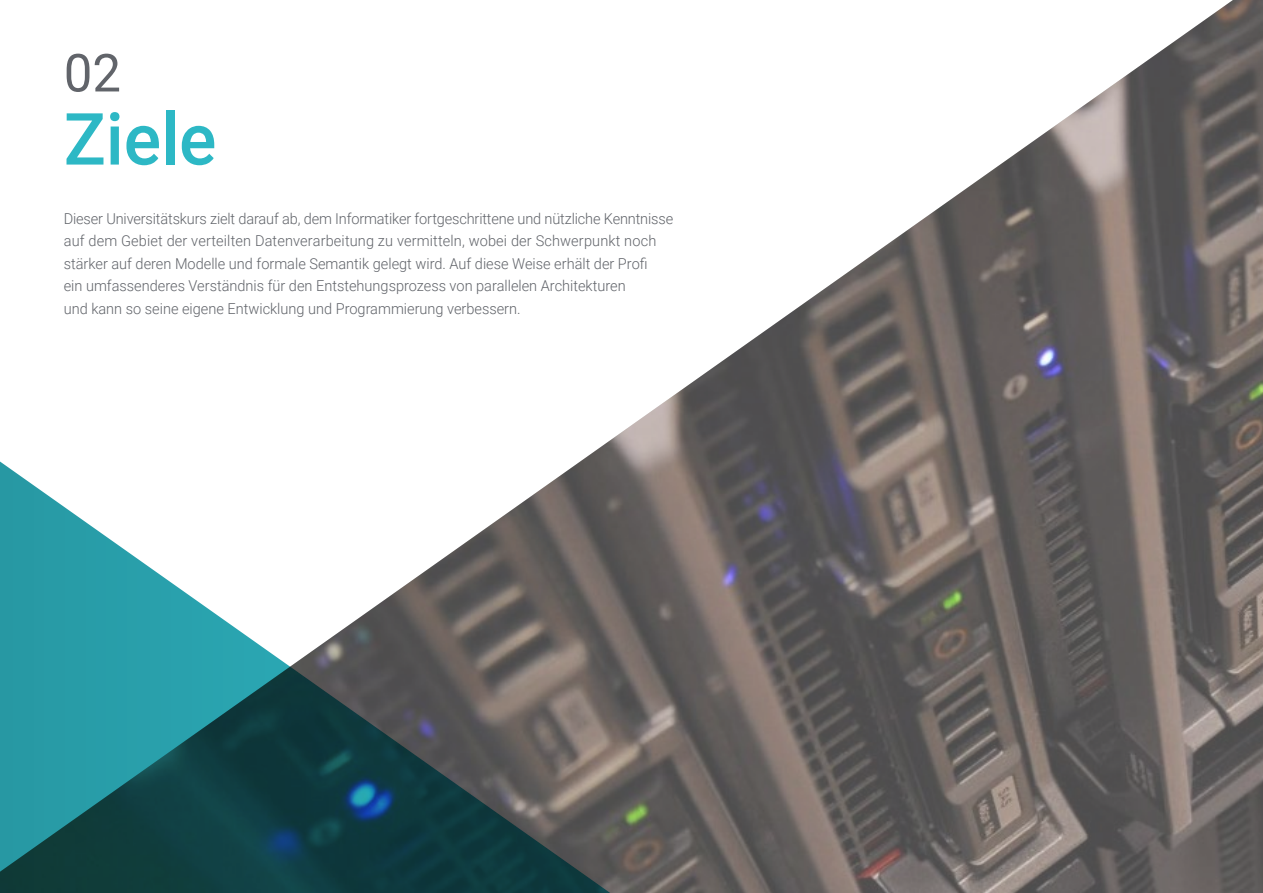
<style>
.page{position:relative;width:1263px;height:893px;background:#fff}
.page>*{position:absolute;margin:0;border:0;box-sizing:border-box;transform-origin:0 0}
.t1{font:500 72px "Roboto";color:#2db8c5}
.t2{font:52.5px "Roboto";color:#61646a}
.t3{font:300 15px/22.5px "Roboto";color:#61646a}
</style>
<div class="page">
<img style="left:602px;top:0;width:661px;height:893px">
<svg style="left:0;top:446px;width:640px;height:447px"></svg>
<h2 class="t2" style="left:64px;top:36px;width:59px">02</h2>
<h1 class="t1" style="left:64px;top:89px;width:154px">Ziele</h1>
<p class="t3" style="left:64px;top:207px;width:611px">Dieser Universitätskurs zielt darauf ab, dem Informatiker fortgeschrittene und nützliche Kenntnisse auf dem Gebiet der verteilten Datenverarbeitung zu vermitteln, wobei der Schwerpunkt noch stärker auf deren Modelle und formale Semantik gelegt wird. Auf diese Weise erhält der Profi<br>ein umfassenderes Verständnis für den Entstehungsprozess von parallelen Architekturen<br>und kann so seine eigene Entwicklung und Programmierung verbessern.</p>
</div>
